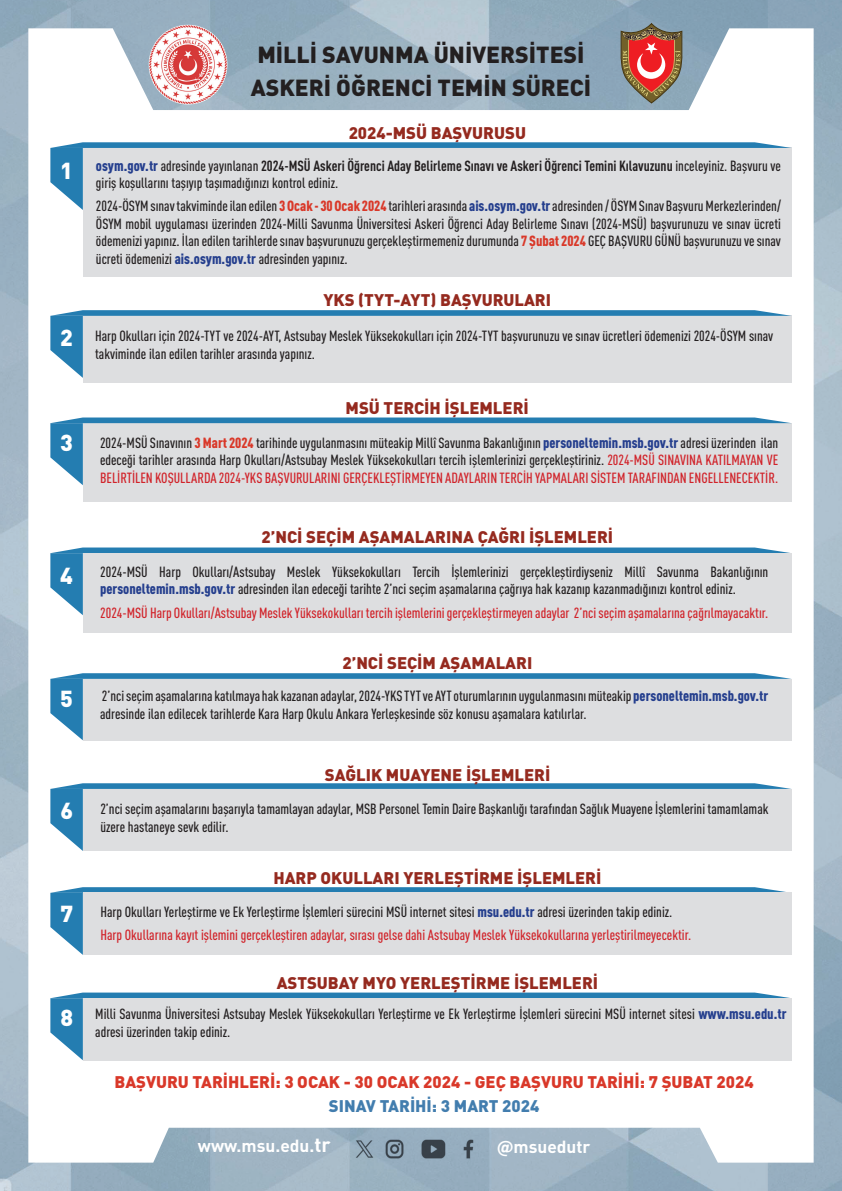
<style>
.page{position:relative;width:842px;height:1191px;background:#fff}
.page>*{position:absolute;margin:0;border:0;box-sizing:border-box;transform-origin:0 0}
.t1{font:900 23px/33.3px "DIN Pro";color:#231f20}
.t2{font:900 22.9px "DIN Pro";color:#fff}
.t3{font:700 17.3px "DIN Pro";color:#fff}
.t4{font:900 16.6px "DIN Pro";color:#952a1f}
.t5{font:900 16.6px "DIN Pro";color:#d93829}
.t6{font:900 16.6px "DIN Pro";color:#427dae}
.t7{font:500 condensed 14.6px/17.5px "DIN Pro";color:#231f20}
.t8{font:500 condensed 14.6px/23.4px "DIN Pro";color:#d1232a}
.s1{font-weight:900;font-stretch:normal;font-size:22.9px;color:#fff}
.s2{font-weight:900;color:#253f8e}
.s3{font-weight:700}
.s4{font-weight:900;color:#d93829}
.s5{color:#d1232a}
.s6{color:#231f20}
.s7{font-size:20.2px}
</style>
<div class="page">
<img style="left:0;top:0;width:842px;height:1191px">
<svg style="left:50px;top:547px;width:742px;height:68px;background:#4792bd"></svg>
<div style="left:83px;top:553px;width:709px;height:79px;background:#dddee0"></div>
<svg style="left:50px;top:673px;width:742px;height:67px;background:#4490bc"></svg>
<div style="left:83px;top:679px;width:708px;height:61px;background:#dddee0"></div>
<svg style="left:50px;top:783px;width:742px;height:68px;background:#438fbc"></svg>
<div style="left:83px;top:789px;width:709px;height:62px;background:#dddee0"></div>
<svg style="left:50px;top:887px;width:742px;height:68px;background:#5598c0"></svg>
<div style="left:83px;top:893px;width:708px;height:62px;background:#dddee0"></div>
<svg style="left:50px;top:992px;width:742px;height:68px;background:#4a93be"></svg>
<div style="left:83px;top:998px;width:708px;height:62px;background:#dddee0"></div>
<div style="left:83px;top:148px;width:709px;height:129px;background:#dddee0"></div>
<svg style="left:50px;top:142px;width:742px;height:68px"></svg>
<div style="left:83px;top:316px;width:709px;height:67px;background:#dddee0"></div>
<svg style="left:50px;top:310px;width:742px;height:68px"></svg>
<div style="left:83px;top:423px;width:709px;height:78px;background:#dddee0"></div>
<svg style="left:50px;top:417px;width:742px;height:68px"></svg>
<img style="left:149px;top:25px;width:79px;height:79px">
<svg style="left:620px;top:24px;width:62px;height:80px;background:#ad6b60"></svg>
<img style="left:349px;top:1133px;width:131px;height:31px">
<h1 class="t1" style="left:251px;top:35px;width:342px">MİLLİ SAVUNMA ÜNİVERSİTESİ<br>ASKERİ ÖĞRENCİ TEMİN SÜRECİ</h1>
<p class="t4" style="left:349px;top:118px;width:179px">2024-MSÜ BAŞVURUSU</p>
<p class="t7" style="left:96px;top:155px;width:687px;text-indent:-36px"><span class="s1">1</span> <span class="s2">osym.gov.tr</span> adresinde yayınlanan <span class="s3">2024-MSÜ Askeri Öğrenci Aday Belirleme Sınavı ve Askeri Öğrenci Temini Kılavuzunu</span> inceleyiniz. Başvuru ve giriş koşullarını taşıyıp taşımadığınızı kontrol ediniz.</p>
<p class="t7" style="left:96px;top:196px;width:686px;text-align:justify">2024-ÖSYM sınav takviminde ilan edilen <span class="s4">3 Ocak - 30 Ocak 2024</span> tarihleri arasında <span class="s2">ais.osym.gov.tr</span> adresinden / ÖSYM Sınav Başvuru Merkezlerinden/ ÖSYM mobil uygulaması üzerinden 2024-Milli Savunma Üniversitesi Askeri Öğrenci Aday Belirleme Sınavı (2024-MSÜ) başvurunuzu ve sınav ücreti ödemenizi yapınız. İlan edilen tarihlerde sınav başvurunuzu gerçekleştirmemeniz durumunda <span class="s4">7 Şubat 2024</span> GEÇ BAŞVURU GÜNÜ başvurunuzu ve sınav ücreti ödemenizi <span class="s2">ais.osym.gov.tr</span> adresinden yapınız.</p>
<p class="t4" style="left:323px;top:286px;width:229px">YKS (TYT-AYT) BAŞVURULARI</p>
<h2 class="t2" style="left:60px;top:318px;width:14px">2</h2>
<p class="t7" style="left:95px;top:326px;width:680px">Harp Okulları için 2024-TYT ve 2024-AYT, Astsubay Meslek Yüksekokulları için 2024-TYT başvurunuzu ve sınav ücretleri ödemenizi 2024-ÖSYM sınav takviminde ilan edilen tarihler arasında yapınız.</p>
<p class="t4" style="left:346px;top:393px;width:185px">MSÜ TERCİH İŞLEMLERİ</p>
<h2 class="t2" style="left:60px;top:423px;width:14px">3</h2>
<p class="t7" style="left:100px;top:432px;width:680px;text-align:justify">2024-MSÜ Sınavının <span class="s4">3 Mart 2024</span> tarihinde uygulanmasını müteakip Millî Savunma Bakanlığının <span class="s2">personeltemin.msb.gov.tr</span> adresi üzerinden ilan edeceği tarihler arasında Harp Okulları/Astsubay Meslek Yüksekokulları tercih işlemlerinizi gerçekleştiriniz. <span class="s5">2024-MSÜ SINAVINA KATILMAYAN VE BELİRTİLEN KOŞULLARDA 2024-YKS BAŞVURULARINI GERÇEKLEŞTİRMEYEN ADAYLARIN TERCİH YAPMALARI SİSTEM TARAFINDAN ENGELLENECEKTİR.</span></p>
<p class="t4" style="left:262px;top:523px;width:353px">2’NCİ SEÇİM AŞAMALARINA ÇAĞRI İŞLEMLERİ</p>
<h2 class="t2" style="left:60px;top:556px;width:14px">4</h2>
<p class="t7" style="left:100px;top:561px;width:670px">2024-MSÜ Harp Okulları/Astsubay Meslek Yüksekokulları Tercih İşlemlerinizi gerçekleştirdiyseniz Millî Savunma Bakanlığının <span class="s2">personeltemin.msb.gov.tr</span> adresinden ilan edeceği tarihte 2’nci seçim aşamalarına çağrıya hak kazanıp kazanmadığınızı kontrol ediniz.</p>
<p class="t8" style="left:100px;top:599px;width:670px">2024-MSÜ Harp Okulları/Astsubay Meslek Yüksekokulları tercih işlemlerini gerçekleştirmeyen adaylar 2’nci seçim aşamalarına çağrılmayacaktır.</p>
<p class="t4" style="left:342px;top:649px;width:191px">2’NCİ SEÇİM AŞAMALARI</p>
<h2 class="t2" style="left:60px;top:679px;width:14px">5</h2>
<p class="t7" style="left:100px;top:686px;width:670px">2’nci seçim aşamalarına katılmaya hak kazanan adaylar, 2024-YKS TYT ve AYT oturumlarının uygulanmasını müteakip <span class="s2">personeltemin.msb.gov.tr </span>adresinde ilan edilecek tarihlerde Kara Harp Okulu Ankara Yerleşkesinde söz konusu aşamalara katılırlar.</p>
<p class="t4" style="left:325px;top:760px;width:227px">SAĞLIK MUAYENE İŞLEMLERİ</p>
<h2 class="t2" style="left:60px;top:791px;width:14px">6</h2>
<p class="t7" style="left:100px;top:799px;width:670px">2’nci seçim aşamalarını başarıyla tamamlayan adaylar, MSB Personel Temin Daire Başkanlığı tarafından Sağlık Muayene İşlemlerini tamamlamak üzere hastaneye sevk edilir.</p>
<p class="t4" style="left:273px;top:864px;width:329px">HARP OKULLARI YERLEŞTİRME İŞLEMLERİ</p>
<h2 class="t2" style="left:60px;top:894px;width:14px">7</h2>
<p class="t8" style="left:100px;top:898px;width:592px"><span class="s6">Harp Okulları Yerleştirme ve Ek Yerleştirme İşlemleri sürecini MSÜ internet sitesi</span> <span class="s2">msu.edu.tr</span> <span class="s6">adresi üzerinden takip ediniz.<br></span>Harp Okullarına kayıt işlemini gerçekleştiren adaylar, sırası gelse dahi Astsubay Meslek Yüksekokullarına yerleştirilmeyecektir.</p>
<p class="t4" style="left:277px;top:969px;width:323px">ASTSUBAY MYO YERLEŞTİRME İŞLEMLERİ</p>
<h2 class="t2" style="left:60px;top:998px;width:14px">8</h2>
<p class="t7" style="left:95px;top:1004px;width:693px">Milli Savunma Üniversitesi Astsubay Meslek Yüksekokulları Yerleştirme ve Ek Yerleştirme İşlemleri sürecini MSÜ internet sitesi <span class="s2">www.msu.edu.tr </span>adresi üzerinden takip ediniz.</p>
<p class="t5" style="left:115px;top:1068px;width:641px">BAŞVURU TARİHLERİ: 3 OCAK - 30 OCAK 2024 - GEÇ BAŞVURU TARİHİ: 7 ŞUBAT 2024</p>
<p class="t6" style="left:329px;top:1092px;width:212px">SINAV TARİHİ: 3 MART 2024</p>
<p class="t3" style="left:198px;top:1131px;width:134px">www.msu.edu.<span class="s7">tr</span></p>
<p class="t3" style="left:497px;top:1132px;width:95px">@msuedutr</p>
</div>
